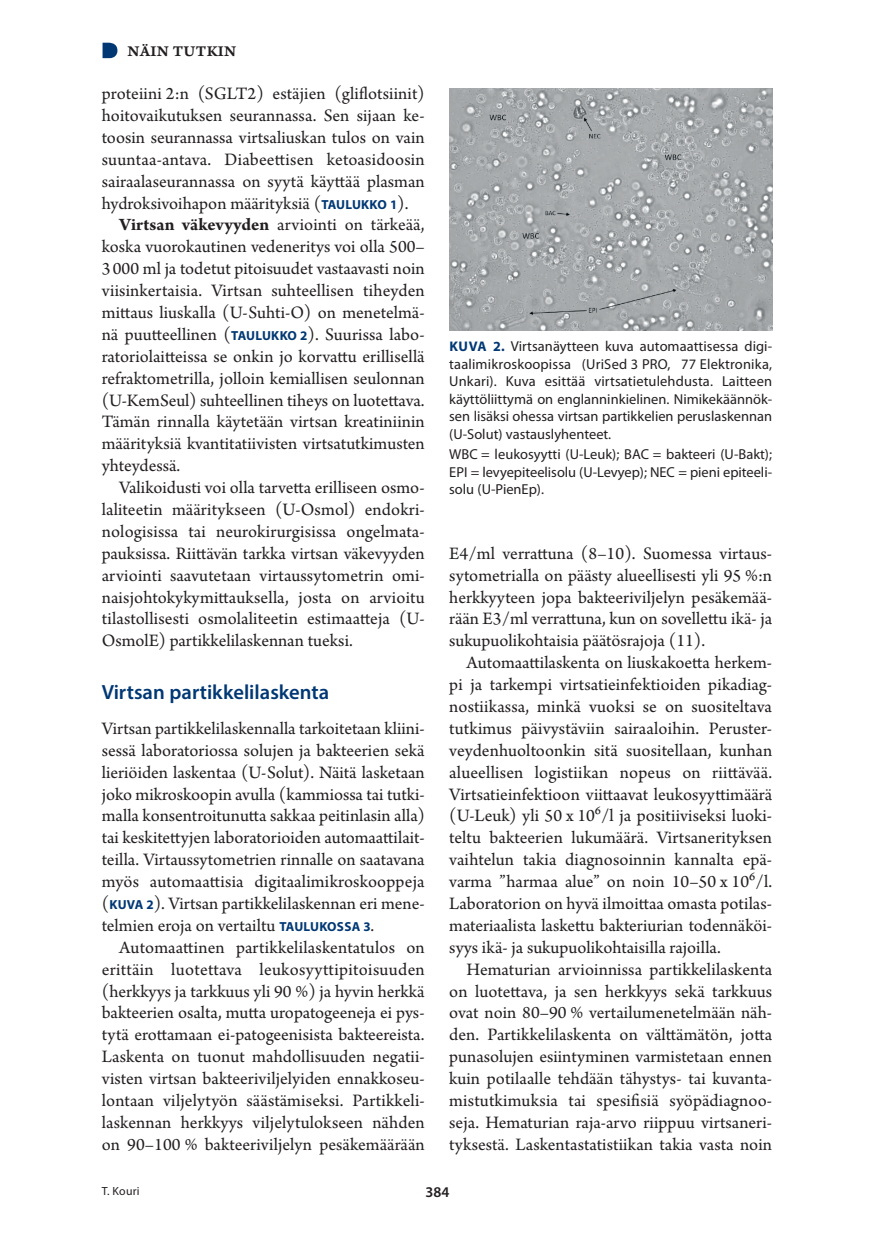
<style>
.page{position:relative;width:874px;height:1241px;background:#fff}
.page>*{position:absolute;margin:0;border:0;box-sizing:border-box;transform-origin:0 0}
.v1{font:600 20.65px "Myriad Pro";color:#013874}
.l_ei_sis{font:18.38px/21.9px "Arno Pro";color:#231f20;text-align:justify}
.vinj{font:15.75px "Arno Pro Smbd Caption";letter-spacing:.015em;color:#231f20}
.t1{font:600 14.88px "Myriad Pro";color:#231f20}
.kt{font:14.35px/17.5px "Myriad Pro";color:#231f20;text-align:justify}
.Ala{font:11.9px "Myriad Pro";letter-spacing:.02em;color:#231f20}
.s1{font-family:"Myriad Pro";font-weight:700;font-size:13.12px;color:#013874}
.s2{font-weight:700}
.s3{font-weight:700;font-size:14px;color:#013874}
</style>
<div class="page">
<img style="left:449px;top:88px;width:322px;height:242px">
<svg style="left:102px;top:43px;width:15px;height:15px"></svg>
<p class="vinj" style="left:127px;top:41px;width:110px">NÄIN TUTKIN</p>
<p class="l_ei_sis" style="left:102px;top:84px;width:324px">proteiini 2:n (SGLT2) estäjien (gliflotsiinit) hoitovaikutuksen seurannassa. Sen sijaan ke&shy;toosin seurannassa virtsaliuskan tulos on vain suuntaa-antava. Diabeettisen ketoasidoosin sairaalaseurannassa on syytä käyttää plasman hydroksivoihapon määrityksiä (<span class="s1">TAULUKKO 1</span>).</p>
<p class="l_ei_sis" style="left:102px;top:215px;width:324px;text-indent:17px"><span class="s2">Virtsan väkevyyden</span> arviointi on tärkeää, koska vuorokautinen vedeneritys voi olla 500– 3 000 ml ja todetut pitoisuudet vastaavasti noin viisinkertaisia. Virtsan suhteellisen tiheyden mittaus liuskalla (U-Suhti-O) on menetelmä&shy;nä puutteellinen (<span class="s1">TAULUKKO 2</span>). Suurissa labo&shy;ratoriolaitteissa se onkin jo korvattu erillisellä refraktometrilla, jolloin kemiallisen seulonnan (U-KemSeul) suhteellinen tiheys on luotettava.<br>Tämän rinnalla käytetään virtsan kreatiniinin määrityksiä kvantitatiivisten virtsatutkimusten yhteydessä.</p>
<p class="l_ei_sis" style="left:102px;top:477px;width:324px;text-indent:17px">Valikoidusti voi olla tarvetta erilliseen osmo&shy;laliteetin määritykseen (U-Osmol) endokri&shy;nologisissa tai neurokirurgisissa ongelmata&shy;pauksissa. Riittävän tarkka virtsan väkevyyden arviointi saavutetaan virtaussytometrin omi&shy;naisjohtokykymittauksella, josta on arvioitu tilastollisesti osmolaliteetin estimaatteja (U-OsmolE) partikkelilaskennan tueksi.</p>
<p class="v1" style="left:102px;top:678px;width:229px">Virtsan partikkelilaskenta</p>
<p class="l_ei_sis" style="left:102px;top:718px;width:324px">Virtsan partikkelilaskennalla tarkoitetaan kliini&shy;sessä laboratoriossa solujen ja bakteerien sekä lieriöiden laskentaa (U-Solut). Näitä lasketaan joko mikroskoopin avulla (kammiossa tai tutki&shy;malla konsentroitunutta sakkaa peitinlasin alla) tai keskitettyjen laboratorioiden automaattilait&shy;teilla. Virtaussytometrien rinnalle on saatavana myös automaattisia digitaalimikroskooppeja (<span class="s1">KUVA 2</span>). Virtsan partikkelilaskennan eri mene&shy;telmien eroja on vertailtu <span class="s1">TAULUKOSSA 3</span>.</p>
<p class="l_ei_sis" style="left:102px;top:937px;width:324px;text-indent:17px">Automaattinen partikkelilaskentatulos on erittäin luotettava leukosyyttipitoisuuden (herkkyys ja tarkkuus yli 90 %) ja hyvin herkkä bakteerien osalta, mutta uropatogeeneja ei pys&shy;tytä erottamaan ei-patogeenisista bakteereista.<br>Laskenta on tuonut mahdollisuuden negatii&shy;visten virtsan bakteeriviljelyiden ennakkoseu&shy;lontaan viljelytyön säästämiseksi. Partikkeli&shy;laskennan herkkyys viljelytulokseen nähden on 90–100 % bakteeriviljelyn pesäkemäärään</p>
<p class="kt" style="left:449px;top:337px;width:324px"><span class="s3">KUVA 2.</span> Virtsanäytteen kuva automaattisessa digi&shy;taalimikroskoopissa (UriSed 3 PRO, 77 Elektronika, Unkari). Kuva esittää virtsatietulehdusta. Laitteen käyttöliittymä on englanninkielinen. Nimikekäännök&shy;sen lisäksi ohessa virtsan partikkelien peruslaskennan (U-Solut) vastauslyhenteet.</p>
<p class="kt" style="left:449px;top:445px;width:324px">WBC = leukosyytti (U-Leuk); BAC = bakteeri (U-Bakt); EPI = levyepiteelisolu (U-Levyep); NEC = pieni epiteeli&shy;solu (U-PienEp).</p>
<p class="l_ei_sis" style="left:449px;top:543px;width:324px">E4/ml verrattuna (8–10). Suomessa virtaus&shy;sytometrialla on päästy alueellisesti yli 95 %:n herkkyyteen jopa bakteeriviljelyn pesäkemää&shy;rään E3/ml verrattuna, kun on sovellettu ikä- ja sukupuolikohtaisia päätösrajoja (11).</p>
<p class="l_ei_sis" style="left:449px;top:652px;width:324px;text-indent:17px">Automaattilaskenta on liuskakoetta herkem&shy;pi ja tarkempi virtsatieinfektioiden pikadiag&shy;nostiikassa, minkä vuoksi se on suositeltava tutkimus päivystäviin sairaaloihin. Peruster&shy;veydenhuoltoonkin sitä suositellaan, kunhan alueellisen logistiikan nopeus on riittävää.<br>Virtsatieinfektioon viittaavat leukosyyttimäärä (U-Leuk) yli 50 x 106/l ja positiiviseksi luoki&shy;teltu bakteerien lukumäärä. Virtsanerityksen vaihtelun takia diagnosoinnin kannalta epä&shy;varma ”harmaa alue” on noin 10–50 x 106/l.<br>Laboratorion on hyvä ilmoittaa omasta potilas&shy;materiaalista laskettu bakteriurian todennäköi&shy;syys ikä- ja sukupuolikohtaisilla rajoilla.</p>
<p class="l_ei_sis" style="left:449px;top:959px;width:324px;text-indent:17px">Hematurian arvioinnissa partikkelilaskenta on luotettava, ja sen herkkyys sekä tarkkuus ovat noin 80–90 % vertailumenetelmään näh&shy;den. Partikkelilaskenta on välttämätön, jotta punasolujen esiintyminen varmistetaan ennen kuin potilaalle tehdään tähystys- tai kuvanta&shy;mistutkimuksia tai spesifisiä syöpädiagnoo&shy;seja. Hematurian raja-arvo riippuu virtsaneri&shy;tyksestä. Laskentastatistiikan takia vasta noin</p>
<p class="Ala" style="left:102px;top:1183px;width:39px">T. Kouri</p>
<p class="t1" style="left:425px;top:1182px;width:25px">384</p>
</div>
